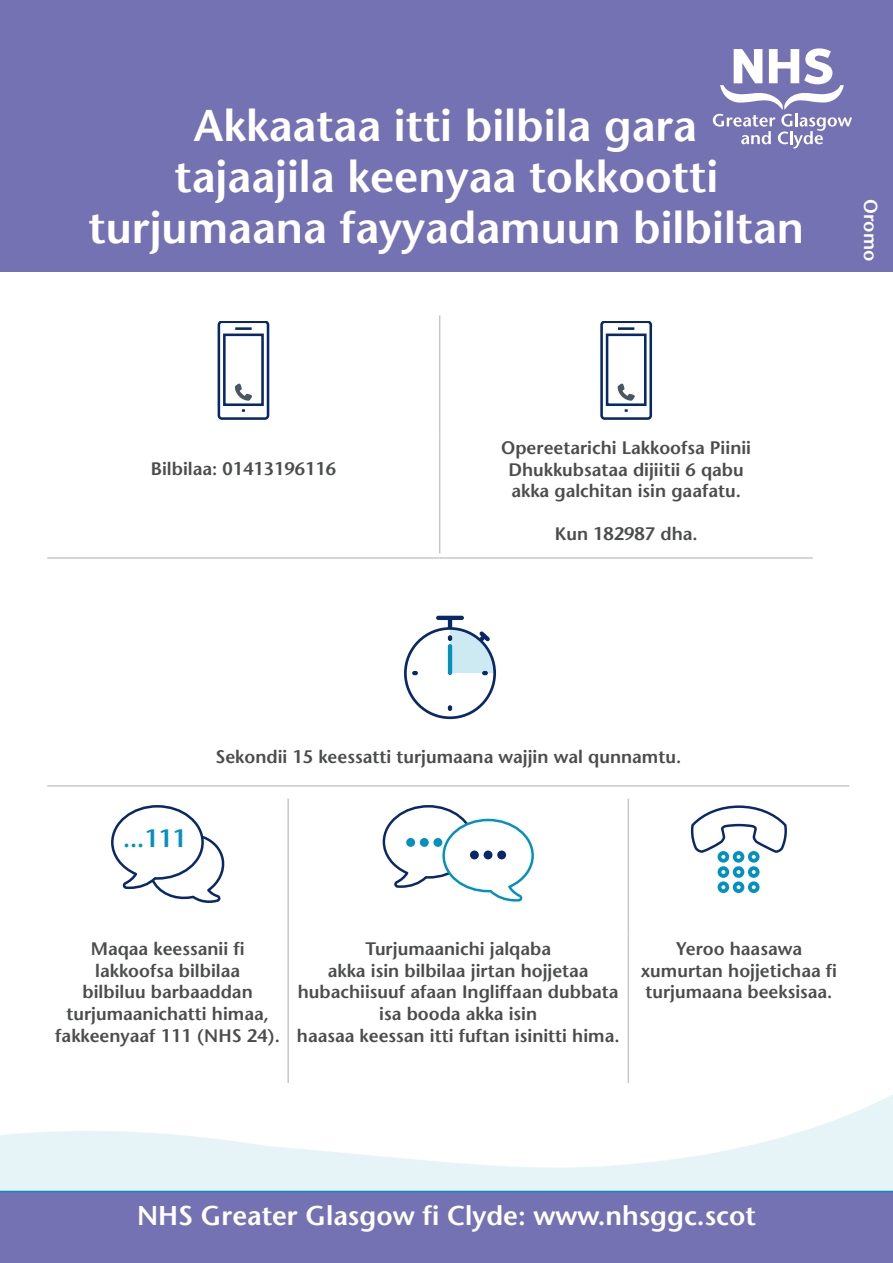
<style>
.page{position:relative;width:893px;height:1263px;background:#fff}
.page>*{position:absolute;margin:0;border:0;box-sizing:border-box;transform-origin:0 0}
.t1{font:600 44.25px/51px "Stone Sans";color:#fff;text-align:center}
.t2{font:600 27px "Stone Sans";color:#fff}
.t3{font:600 24.6px "Stone Sans";color:#0391bf}
.t4{font:600 18.75px "Stone Sans";color:#fff}
.t5{font:600 18px/21.6px "Stone Sans";color:#4b4c4d;text-align:center}
</style>
<div class="page">
<svg style="left:0;top:917px;width:893px;height:274px"></svg>
<div style="left:0;top:0;width:893px;height:272px;background:#7572b4"></div>
<hr style="left:439px;top:315px;width:1px;height:119px;background:#c7c8ca">
<hr style="left:439px;top:434px;width:1px;height:119px;background:#c7c8ca">
<hr style="left:47px;top:557px;width:393px;height:2px;background:#c7c8ca">
<hr style="left:440px;top:557px;width:373px;height:2px;background:#c7c8ca">
<div style="left:218px;top:321px;width:51px;height:99px;border:3px solid #092869;border-radius:3px"></div>
<div style="left:223px;top:334px;width:41px;height:72px;border:3px solid #092869"></div>
<hr style="left:235px;top:327px;width:17px;height:3px;background:#092869">
<svg style="left:235px;top:384px;width:17px;height:17px"></svg>
<div style="left:600px;top:321px;width:52px;height:99px;border:3px solid #092869;border-radius:3px"></div>
<div style="left:606px;top:334px;width:41px;height:72px;border:3px solid #092869"></div>
<hr style="left:618px;top:327px;width:16px;height:3px;background:#092869">
<svg style="left:618px;top:384px;width:17px;height:17px"></svg>
<hr style="left:287px;top:799px;width:2px;height:137px;background:#c7c8ca">
<hr style="left:628px;top:799px;width:1px;height:137px;background:#c7c8ca">
<hr style="left:287px;top:936px;width:2px;height:147px;background:#c7c8ca">
<hr style="left:628px;top:936px;width:1px;height:147px;background:#c7c8ca">
<hr style="left:47px;top:785px;width:241px;height:2px;background:#c7c8ca">
<hr style="left:288px;top:785px;width:340px;height:2px;background:#c7c8ca">
<hr style="left:628px;top:785px;width:221px;height:2px;background:#c7c8ca">
<div style="left:404px;top:627px;width:92px;height:92px;border:3px solid #092869;border-radius:50%"></div>
<svg style="left:448px;top:705px;width:4px;height:6px"></svg>
<svg style="left:412px;top:671px;width:6px;height:4px"></svg>
<hr style="left:436px;top:616px;width:28px;height:4px;background:#092869;border-radius:2px">
<svg style="left:448px;top:616px;width:47px;height:59px"></svg>
<svg style="left:111px;top:805px;width:114px;height:97px"></svg>
<svg style="left:382px;top:805px;width:152px;height:97px"></svg>
<div style="left:497px;top:850px;width:9px;height:9px;background:#092869;border-radius:50%"></div>
<div style="left:484px;top:850px;width:8px;height:9px;background:#092869;border-radius:50%"></div>
<div style="left:470px;top:850px;width:9px;height:9px;background:#092869;border-radius:50%"></div>
<svg style="left:690px;top:805px;width:97px;height:88px"></svg>
<div style="left:0;top:1191px;width:893px;height:72px;background:#7572b4"></div>
<svg style="left:713px;top:48px;width:139px;height:101px"></svg>
<p class="t1" style="left:89px;top:100px;width:717px">Akkaataa itti bilbila gara<br>tajaajila keenyaa tokkootti turjumaana fayyadamuun bilbiltan</p>
<p class="t4" style="left:882px;top:199px;width:64px;rotate:90deg">Oromo</p>
<p class="t5" style="left:151px;top:458px;width:187px">Bilbilaa: 01413196116</p>
<p class="t5" style="left:501px;top:437px;width:251px">Opereetarichi Lakkoofsa Piinii<br>Dhukkubsataa dijiitii 6 qabu akka galchitan isin gaafatu.</p>
<p class="t5" style="left:555px;top:523px;width:144px">Kun 182987 dha.</p>
<h3 class="t3" style="left:123px;top:824px;width:65px">...111</h3>
<p class="t5" style="left:215px;top:746px;width:467px">Sekondii 15 keessatti turjumaana wajjin wal qunnamtu.</p>
<p class="t5" style="left:55px;top:938px;width:226px">Maqaa keessanii fi lakkoofsa bilbilaa<br>bilbiluu barbaaddan turjumaanichatti himaa, fakkeenyaaf 111 (NHS 24).</p>
<p class="t5" style="left:365px;top:938px;width:187px">Turjumaanichi jalqaba</p>
<p class="t5" style="left:298px;top:960px;width:322px">akka isin bilbilaa jirtan hojjetaa hubachiisuuf afaan Ingliffaan dubbata</p>
<p class="t5" style="left:379px;top:1003px;width:159px">isa booda akka isin</p>
<p class="t5" style="left:297px;top:1024px;width:324px">haasaa keessan itti fuftan isinitti hima.</p>
<p class="t5" style="left:641px;top:938px;width:198px">Yeroo haasawa xumurtan hojjetichaa fi turjumaana beeksisaa.</p>
<p class="t2" style="left:137px;top:1199px;width:620px">NHS Greater Glasgow fi Clyde: www.nhsggc.scot</p>
</div>
